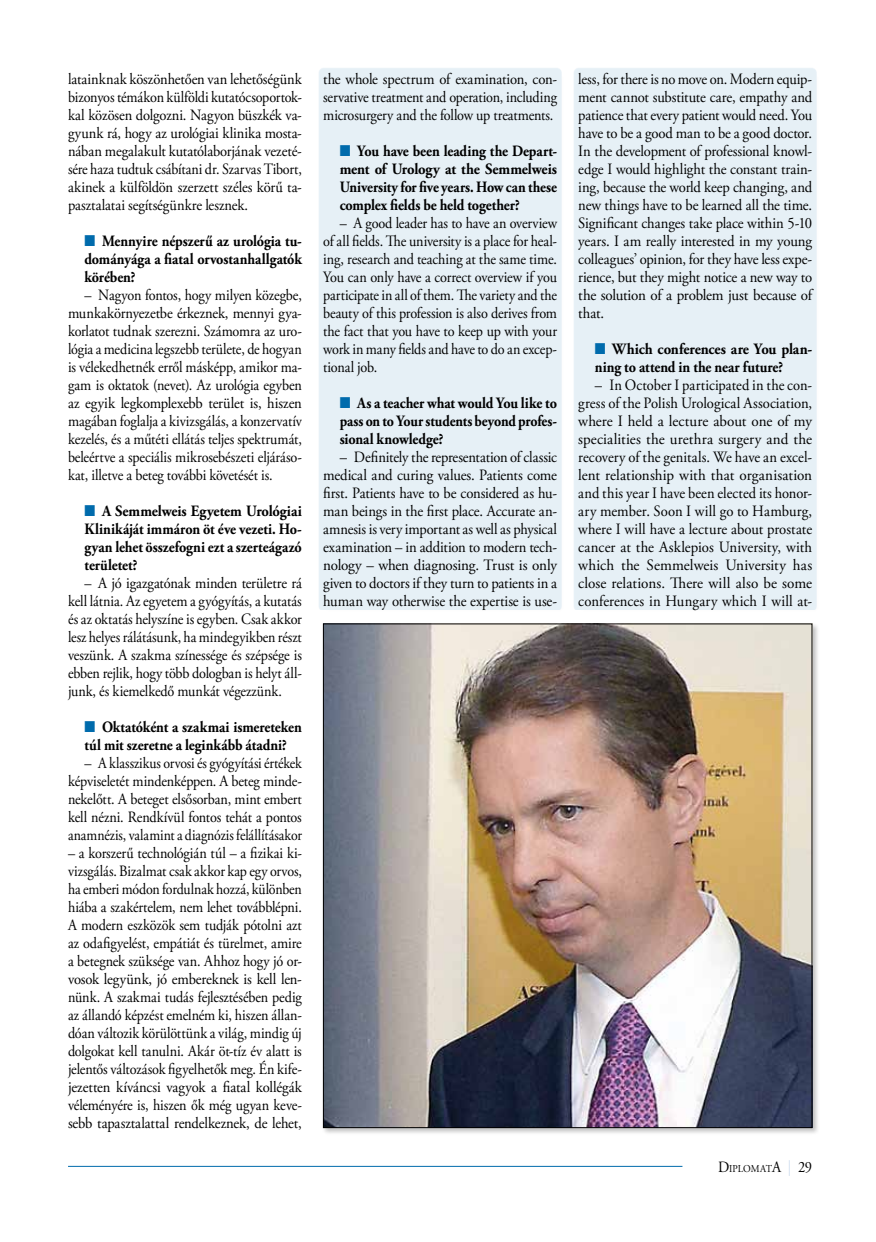
<style>
.page{position:relative;width:876px;height:1242px;background:#fff}
.page>*{position:absolute;margin:0;border:0;box-sizing:border-box;transform-origin:0 0}
.t1{font:15.75px/18px "Adobe Garamond Pro";letter-spacing:-.005em;color:#000;text-align:justify;scale:.9 1}
.t2{font:15.75px/18px "Adobe Garamond Pro";letter-spacing:-.005em;color:#000;text-align:justify;scale:.93 1}
.t3{font:15.75px/18px "Adobe Garamond Pro";letter-spacing:-.005em;color:#000;text-align:justify;scale:.92 1}
.t4{font:700 15.75px/18px "Adobe Garamond Pro";letter-spacing:-.005em;color:#000;text-align:justify;scale:.9 1}
.t5{font:700 15.75px/18px "Adobe Garamond Pro";letter-spacing:-.005em;color:#000;text-align:justify;scale:.92 1}
.t6{font:700 15.75px/18px "Adobe Garamond Pro";letter-spacing:-.005em;color:#000;scale:.93 1}
.t7{font:10.5px "Adobe Garamond Pro";letter-spacing:-.005em;color:#000;scale:.92 1}
.s1{font-family:"Dixieland";font-weight:400;color:#006bac}
.s2{font-size:15.75px}
.s3{font-size:15.75px;color:#cfddef}
</style>
<div class="page">
<hr style="left:68px;top:1166px;width:614px;height:1px;background:#006bac">
<div style="left:319px;top:68px;width:243px;height:542px;background:#e6f0f6"></div>
<div style="left:574px;top:68px;width:243px;height:542px;background:#e6f0f6"></div>
<div style="left:321px;top:622px;width:499px;height:513px;background:#000;opacity:.25"></div>
<img style="left:325px;top:625px;width:485px;height:500px">
<p class="t3" style="left:68px;top:70px;width:256px">latainknak köszönhetően van lehetőségünk bizonyos témákon külföldi kutatócsoportok&shy;kal közösen dolgozni. Nagyon büszkék va&shy;gyunk rá, hogy az urológiai klinika mosta&shy;nában megalakult kutatólaborjának vezeté&shy;sére haza tudtuk csábítani dr. Szarvas Tibort, akinek a külföldön szerzett széles körű ta&shy;pasztalatai segítségünkre lesznek.</p>
<p class="t4" style="left:85px;top:232px;width:243px"><span class="s1">P</span> Mennyire népszerű az urológia tu&shy;dományága a fiatal orvostanhallgatók körében?</p>
<p class="t1" style="left:68px;top:286px;width:262px;text-indent:17px">– Nagyon fontos, hogy milyen közegbe, munkakörnyezetbe érkeznek, mennyi gya&shy;korlatot tudnak szerezni. Számomra az uro&shy;lógia a medicina legszebb területe, de hogyan is vélekedhetnék erről másképp, amikor ma&shy;gam is oktatok (nevet). Az urológia egyben az egyik legkomplexebb terület is, hiszen magában foglalja a kivizsgálás, a konzervatív kezelés, és a műtéti ellátás teljes spektrumát, beleértve a speciális mikrosebészeti eljáráso&shy;kat, illetve a beteg további követését is.</p>
<p class="t5" style="left:85px;top:502px;width:238px"><span class="s1">P</span> A Semmelweis Egyetem Urológiai Klinikáját immáron öt éve vezeti. Ho&shy;gyan lehet összefogni ezt a szerteágazó területet?</p>
<p class="t1" style="left:68px;top:574px;width:261px;text-indent:17px">– A jó igazgatónak minden területre rá kell látnia. Az egyetem a gyógyítás, a kutatás és az oktatás helyszíne is egyben. Csak akkor lesz helyes rálátásunk, ha mindegyikben részt veszünk. A szakma színessége és szépsége is ebben rejlik, hogy több dologban is helyt áll&shy;junk, és kiemelkedő munkát végezzünk.</p>
<p class="t4" style="left:85px;top:718px;width:243px"><span class="s1">P</span> Oktatóként a szakmai ismereteken túl mit szeretne a leginkább átadni?</p>
<p class="t1" style="left:68px;top:754px;width:262px;text-indent:16px">– A klasszikus orvosi és gyógyítási értékek képviseletét mindenképpen. A beteg minde&shy;nekelőtt. A beteget elsősorban, mint embert kell nézni. Rendkívül fontos tehát a pontos anamnézis, valamint a diagnózis felállításakor</p>
<p class="t1" style="left:68px;top:844px;width:262px">– a korszerű technológián túl – a fizikai ki&shy;vizsgálás. Bizalmat csak akkor kap egy orvos, ha emberi módon fordulnak hozzá, különben hiába a szakértelem, nem lehet továbblépni.<br>A modern eszközök sem tudják pótolni azt az odafigyelést, empátiát és türelmet, amire a betegnek szüksége van. Ahhoz hogy jó or&shy;vosok legyünk, jó embereknek is kell len&shy;nünk. A szakmai tudás fejlesztésében pedig az állandó képzést emelném ki, hiszen állan&shy;dóan változik körülöttünk a világ, mindig új dolgokat kell tanulni. Akár öt-tíz év alatt is jelentős változások figyelhetők meg. Én kife&shy;jezetten kíváncsi vagyok a fiatal kollégák véleményére is, hiszen ők még ugyan keve&shy;sebb tapasztalattal rendelkeznek, de lehet,</p>
<p class="t2" style="left:323px;top:70px;width:253px">the whole spectrum of examination, con&shy;servative treatment and operation, including microsurgery and the follow up treatments.</p>
<p class="t4" style="left:340px;top:142px;width:243px"><span class="s1">P</span> You have been leading the Depart&shy;ment of Urology at the Semmelweis University for five years. How can these complex fields be held together?</p>
<p class="t1" style="left:323px;top:214px;width:262px;text-indent:17px">– A good leader has to have an overview of all fields. The university is a place for heal&shy;ing, research and teaching at the same time.<br>You can only have a correct overview if you participate in all of them. The variety and the beauty of this profession is also derives from the fact that you have to keep up with your work in many fields and have to do an excep&shy;tional job.</p>
<p class="t4" style="left:340px;top:394px;width:243px"><span class="s1">P</span> As a teacher what would You like to pass on to Your students beyond profes&shy;sional knowledge?</p>
<p class="t2" style="left:323px;top:448px;width:253px;text-indent:16px">– Definitely the representation of classic medical and curing values. Patients come first. Patients have to be considered as hu&shy;man beings in the first place. Accurate an&shy;amnesis is very important as well as physical examination – in addition to modern tech&shy;nology – when diagnosing. Trust is only given to doctors if they turn to patients in a human way otherwise the expertise is use-</p>
<p class="t3" style="left:578px;top:70px;width:256px">less, for there is no move on. Modern equip&shy;ment cannot substitute care, empathy and patience that every patient would need. You have to be a good man to be a good doctor.<br>In the development of professional knowl&shy;edge I would highlight the constant train&shy;ing, because the world keep changing, and new things have to be learned all the time.<br>Significant changes take place within 5-10 years. I am really interested in my young colleagues’ opinion, for they have less expe&shy;rience, but they might notice a new way to the solution of a problem just because of that.</p>
<p class="t6" style="left:595px;top:340px;width:235px"><span class="s1">P</span> Which conferences are You plan&shy;ning to attend in the near future?</p>
<p class="t2" style="left:578px;top:376px;width:253px;text-indent:16px">– In October I participated in the con&shy;gress of the Polish Urological Association, where I held a lecture about one of my specialities the urethra surgery and the recovery of the genitals. We have an excel&shy;lent relationship with that organisation and this year I have been elected its honor&shy;ary member. Soon I will go to Hamburg, where I will have a lecture about prostate cancer at the Asklepios University, with which the Semmelweis University has close relations. There will also be some conferences in Hungary which I will at-</p>
<p class="t7" style="left:718px;top:1162px;width:104px"><span class="s2">D</span>IPLOMAT<span class="s2">A</span> <span class="s3">|</span> <span class="s2">29</span></p>
</div>
